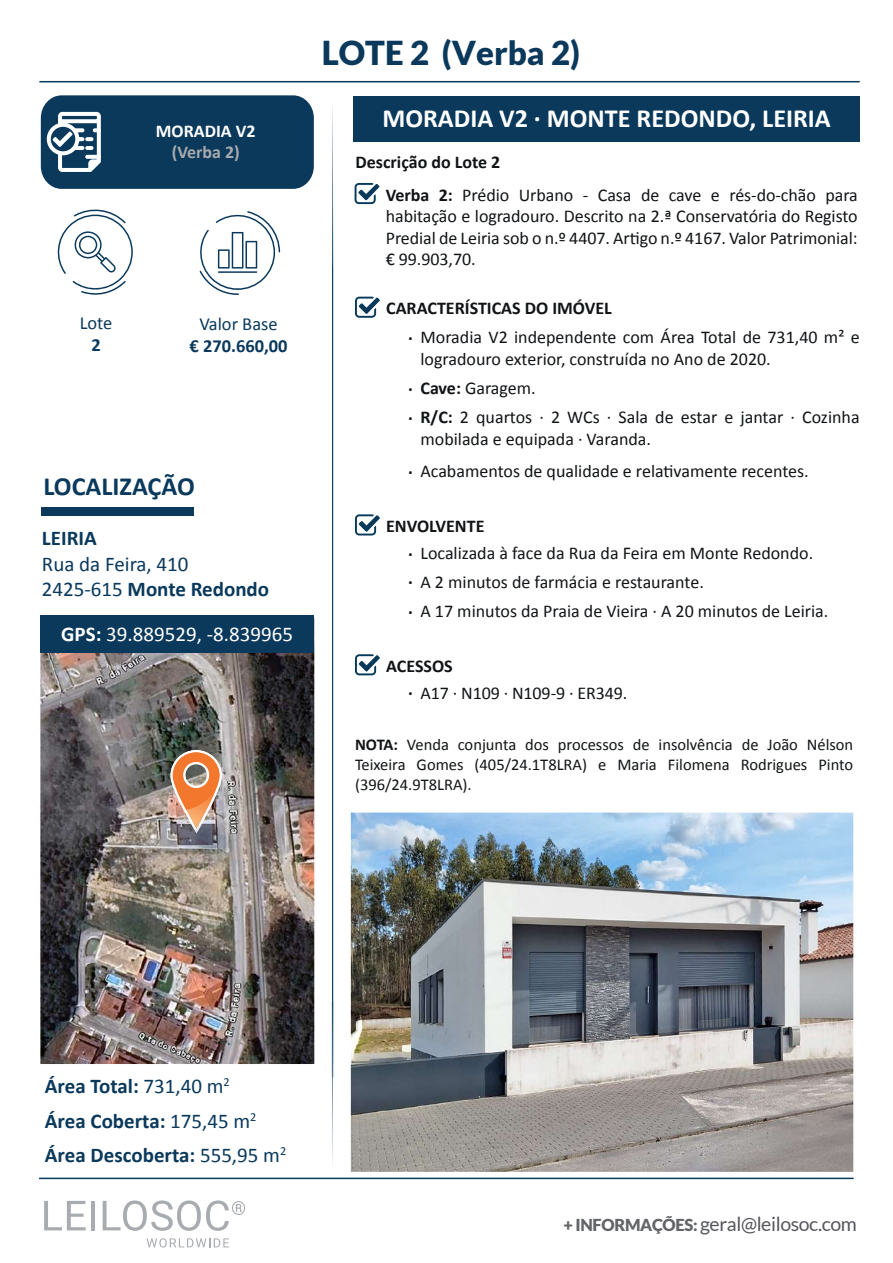
<style>
.page{position:relative;width:893px;height:1263px;background:#fff}
.page>*{position:absolute;margin:0;border:0;box-sizing:border-box;transform-origin:0 0}
.t1{font:900 33px "Lato";color:#0a395c}
.t2{font:700 26.25px "Calibri";color:#fff}
.t3{font:700 26.25px "Calibri";color:#0a395c}
.t4{font:700 21px "Calibri";color:#0a395c}
.t5{font:21px/25.2px "Calibri";color:#0a395c}
.t6{font:21px "Calibri";color:#fff}
.t7{font:19.5px "Lato";letter-spacing:-.02em;color:#55575c}
.t8{font:18.45px "Calibri";color:#0a395c}
.t9{font:700 18.45px "Calibri";color:#0a395c}
.t10{font:18px/21.6px "Calibri";color:#111416}
.t11{font:700 18px "Calibri";color:#111416}
.t12{font:700 18px "Calibri";color:#fff}
.t13{font:700 18px "Calibri";color:#a8a9ad}
.t14{font:16.5px/19.8px "Calibri";color:#111416;text-align:justify}
.s1{font-weight:700}
.s2{font-weight:400}
.s3{font-weight:900;font-size:16.5px;color:#636568}
</style>
<div class="page">
<img style="left:40px;top:653px;width:274px;height:411px">
<img style="left:153px;top:786px;width:162px;height:137px">
<img style="left:169px;top:749px;width:52px;height:84px">
<div style="left:40px;top:615px;width:274px;height:38px;background:#0a395c"></div>
<div style="left:41px;top:508px;width:153px;height:8px;background:#0a395c"></div>
<img style="left:351px;top:812px;width:502px;height:360px">
<hr style="left:39px;top:81px;width:821px;height:1px;background:#0a395c">
<div style="left:353px;top:96px;width:507px;height:46px;background:#0a395c"></div>
<svg style="left:332px;top:107px;width:1px;height:1056px"></svg>
<div style="left:41px;top:95px;width:273px;height:94px;background:#0a395c;border-radius:22px"></div>
<svg style="left:46px;top:111px;width:55px;height:61px"></svg>
<hr style="left:39px;top:1177px;width:815px;height:2px;background:#0a395c">
<svg style="left:44px;top:1201px;width:42px;height:29px"></svg>
<hr style="left:91px;top:1201px;width:4px;height:29px;background:#a8abaf">
<svg style="left:103px;top:1200px;width:142px;height:31px"></svg>
<svg style="left:147px;top:1238px;width:82px;height:9px"></svg>
<svg style="left:355px;top:514px;width:25px;height:21px"></svg>
<svg style="left:355px;top:654px;width:25px;height:21px"></svg>
<svg style="left:355px;top:297px;width:25px;height:21px"></svg>
<svg style="left:355px;top:183px;width:24px;height:21px"></svg>
<svg style="left:57px;top:209px;width:76px;height:86px"></svg>
<svg style="left:199px;top:211px;width:81px;height:84px"></svg>
<p class="t12" style="left:156px;top:118px;width:101px">MORADIA V2</p>
<p class="t13" style="left:172px;top:140px;width:70px">(Verba 2)</p>
<p class="t8" style="left:80px;top:311px;width:34px">Lote</p>
<p class="t9" style="left:91px;top:332px;width:11px">2</p>
<p class="t8" style="left:199px;top:312px;width:80px">Valor Base</p>
<p class="t9" style="left:189px;top:333px;width:100px">€ 270.660,00</p>
<h2 class="t3" style="left:43px;top:467px;width:153px">LOCALIZAÇÃO</h2>
<p class="t4" style="left:42px;top:523px;width:56px">LEIRIA</p>
<p class="t5" style="left:42px;top:550px;width:229px">Rua da Feira, 410<br>2425-615 <span class="s1">Monte Redondo</span></p>
<p class="t6" style="left:61px;top:621px;width:233px"><span class="s1">GPS:</span> 39.889529, -8.839965</p>
<h1 class="t1" style="left:322px;top:33px;width:260px">LOTE 2 (Verba 2)</h1>
<h2 class="t2" style="left:382px;top:100px;width:450px">MORADIA V2 · MONTE REDONDO, LEIRIA</h2>
<p class="t10" style="left:386px;top:144px;width:473px;line-height:32.8px;text-indent:-30px"><span class="s1">Descrição do Lote 2<br>Verba 2:</span> Prédio Urbano - Casa de cave e rés-do-chão para</p>
<p class="t10" style="left:386px;top:205px;width:473px;text-align:justify">habitação e logradouro. Descrito na 2.ª Conservatória do Registo Predial de Leiria sob o n.º 4407. Artigo n.º 4167. Valor Patrimonial: € 99.903,70.</p>
<p class="t11" style="left:386px;top:296px;width:227px">CARACTERÍSTICAS DO IMÓVEL</p>
<p class="t10" style="left:420px;top:326px;width:441px;text-indent:-12px"><span class="s1">·</span> Moradia V2 independente com Área Total de 731,40 m² e logradouro exterior, construída no Ano de 2020.</p>
<p class="t10" style="left:408px;top:376px;width:129px"><span class="s1">· Cave:</span> Garagem.</p>
<p class="t10" style="left:420px;top:406px;width:441px;text-indent:-12px"><span class="s1">· R/C:</span> 2 quartos · 2 WCs · Sala de estar e jantar · Cozinha mobilada e equipada · Varanda.</p>
<p class="t10" style="left:408px;top:459px;width:402px"><span class="s1">·</span> Acabamentos de qualidade e relativamente recentes.</p>
<p class="t10" style="left:408px;top:512px;width:406px;line-height:26.8px;text-indent:-22px"><span class="s1">ENVOLVENTE<br>·</span> Localizada à face da Rua da Feira em Monte Redondo.</p>
<p class="t10" style="left:408px;top:566px;width:422px;line-height:29.2px"><span class="s1">·</span> A 2 minutos de farmácia e restaurante.<br><span class="s1">·</span> A 17 minutos da Praia de Vieira · A 20 minutos de Leiria.</p>
<p class="t10" style="left:408px;top:652px;width:221px;line-height:26.8px;text-indent:-22px"><span class="s1">ACESSOS<br>·</span> A17 · N109 · N109-9 · ER349.</p>
<p class="t14" style="left:355px;top:734px;width:500px"><span class="s1">NOTA:</span> Venda conjunta dos processos de insolvência de João Nélson Teixeira Gomes (405/24.1T8LRA) e Maria Filomena Rodrigues Pinto (396/24.9T8LRA).</p>
<p class="t4" style="left:45px;top:1071px;width:186px">Área Total: <span class="s2">731,40 m</span><sup>2</sup></p>
<p class="t4" style="left:45px;top:1106px;width:213px">Área Coberta: <span class="s2">175,45 m</span><sup>2</sup></p>
<p class="t4" style="left:45px;top:1140px;width:243px">Área Descoberta: <span class="s2">555,95 m</span><sup>2</sup></p>
<p class="t7" style="left:563px;top:1213px;width:295px"><span class="s3">+ INFORMAÇÕES:</span> geral@leilosoc.com</p>
</div>
